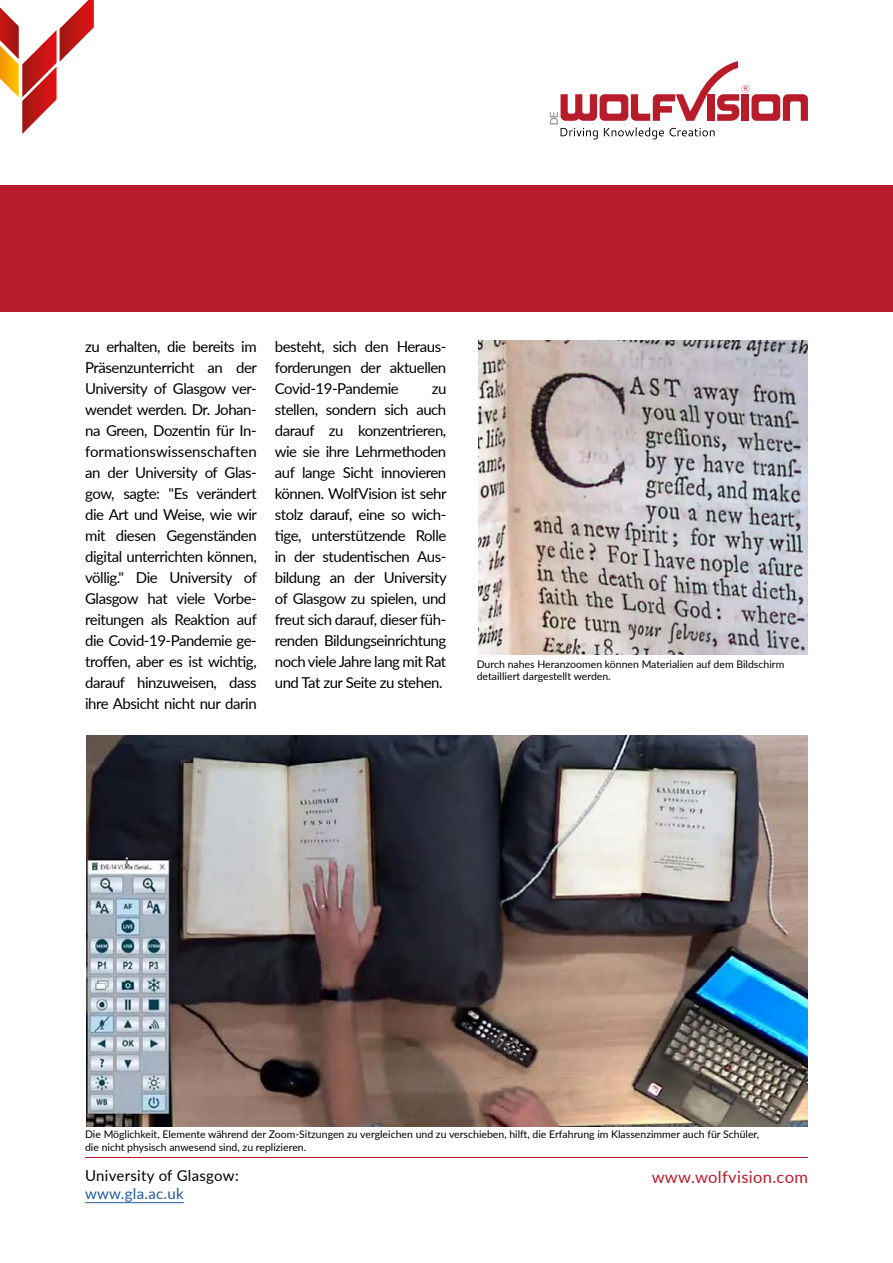
<style>
.page{position:relative;width:893px;height:1263px;background:#fff}
.page>*{position:absolute;margin:0;border:0;box-sizing:border-box;transform-origin:0 0}
.t1{font:16.5px "Lato";letter-spacing:.02em;color:#b81c2b}
.t2{font:15px/21px "Lato";letter-spacing:-.03em;color:#000;text-align:justify}
.t3{font:15px "Lato";letter-spacing:.02em;color:#000}
.t4{font:15px "Lato";letter-spacing:.02em;color:#245a9c}
.t5{font:10.5px/12.6px "Lato";color:#000}
.t6{font:300 10.5px "Helvetica Neue LT Pro";color:#565656}
</style>
<div class="page">
<div style="left:0;top:185px;width:893px;height:126px;background:#b81c2b"></div>
<hr style="left:85px;top:1157px;width:723px;height:1px;background:#b81c2b">
<svg style="left:0;top:0;width:94px;height:134px"></svg>
<hr style="left:85px;top:1202px;width:99px;height:1px;background:#245a9c">
<img style="left:86px;top:736px;width:722px;height:391px">
<img style="left:478px;top:341px;width:330px;height:314px">
<svg style="left:561px;top:127px;width:154px;height:12px"></svg>
<svg style="left:561px;top:61px;width:247px;height:60px"></svg>
<p class="t6" style="left:548px;top:125px;width:15px;rotate:-90deg">DE</p>
<p class="t2" style="left:85px;top:336px;width:173px">zu erhalten, die bereits im Präsenzunterricht an der University of Glasgow ver&shy;wendet werden. Dr. Johan&shy;na Green, Dozentin für In&shy;formationswissenschaften an der University of Glas&shy;gow, sagte: "Es verändert die Art und Weise, wie wir mit diesen Gegenständen digital unterrichten können, völlig." Die University of Glasgow hat viele Vorbe&shy;reitungen als Reaktion auf die Covid-19-Pandemie ge&shy;troffen, aber es ist wichtig, darauf hinzuweisen, dass ihre Absicht nicht nur darin</p>
<p class="t2" style="left:275px;top:336px;width:173px">besteht, sich den Heraus&shy;forderungen der aktuellen Covid-19-Pandemie</p>
<p class="t2" style="left:275px;top:378px;width:173px;text-indent:157px">zu stellen, sondern sich auch darauf zu konzentrieren, wie sie ihre Lehrmethoden auf lange Sicht innovieren können. WolfVision ist sehr stolz darauf, eine so wich&shy;tige, unterstützende Rolle in der studentischen Aus&shy;bildung an der University of Glasgow zu spielen, und freut sich darauf, dieser füh&shy;renden Bildungseinrichtung noch viele Jahre lang mit Rat und Tat zur Seite zu stehen.</p>
<p class="t5" style="left:477px;top:657px;width:309px">Durch nahes Heranzoomen können Materialien auf dem Bildschirm detailliert dargestellt werden.</p>
<p class="t5" style="left:85px;top:1127px;width:676px">Die Möglichkeit, Elemente während der Zoom-Sitzungen zu vergleichen und zu verschieben, hilft, die Erfahrung im Klassenzimmer auch für Schüler, die nicht physisch anwesend sind, zu replizieren.</p>
<p class="t3" style="left:85px;top:1165px;width:155px">University of Glasgow:</p>
<p class="t1" style="left:652px;top:1165px;width:158px">www.wolfvision.com</p>
<p class="t4" style="left:85px;top:1183px;width:100px">www.gla.ac.uk</p>
</div>
